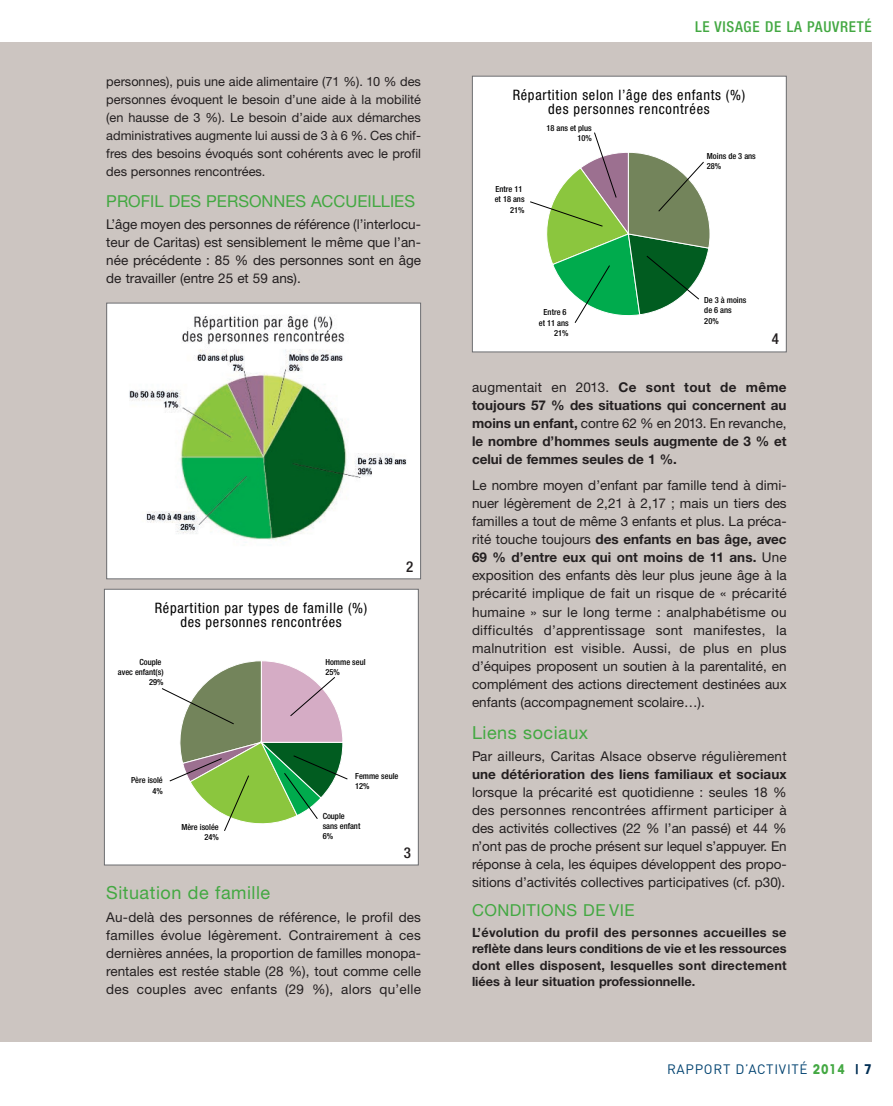
<style>
.page{position:relative;width:893px;height:1106px;background:#fff}
.page>*{position:absolute;margin:0;border:0;box-sizing:border-box;transform-origin:0 0}
.t1{font:18px "Helvetica Neue CE";letter-spacing:.03em;color:#43a842}
.t2{font:16.5px "Helvetica Neue CE";color:#43a842}
.t3{font:16.5px "Helvetica Neue CE";letter-spacing:.03em;color:#43a842}
.t4{font:500 condensed 15px "Helvetica Neue";letter-spacing:.05em;color:#43a842}
.t5{font:500 condensed 15px "Helvetica Neue";color:#231f20}
.t6{font:14.4px/14.4px "Helvetica Neue Condensed+CAIJHZ";letter-spacing:.05em;color:#000;text-align:center}
.t7{font:14.4px/14.4px "Helvetica Neue Condensed+QZEEJB";letter-spacing:.05em;color:#000;text-align:center}
.t8{font:13.5px/18px "Helvetica Neue CE";color:#231f20;text-align:justify}
.t9{font:700 13.5px/18px "Helvetica Neue CE";color:#231f20;text-align:justify}
.t10{font:13.5px "DIN";letter-spacing:.05em;color:#004270}
.t11{font:12.75px/18px "Helvetica Neue CE";color:#231f20;text-align:justify}
.t12{font:700 12.75px/16.5px "Helvetica Neue CE";color:#231f20;text-align:justify}
.t13{font:8.4px/10.1px "Helvetica Neue Medium Cond+OJMQPZ";color:#000001}
.t14{font:8.4px/10.1px "Helvetica Neue Medium Cond+ATTGIJ";color:#000001;text-align:right}
.s1{font-weight:400}
.s2{font-weight:700}
.s3{font-family:"Avant Garde";font-weight:700;font-stretch:condensed;color:#43a842}
.s4{font-family:"Avant Garde";font-weight:700;font-stretch:condensed;color:#002e54}
</style>
<div class="page">
<div style="left:0;top:43px;width:872px;height:999px;background:#ccc5c1"></div>
<img style="left:108px;top:305px;width:311px;height:272px">
<div style="left:106px;top:303px;width:315px;height:276px;border:1px solid #6c6d70"></div>
<div style="left:106px;top:591px;width:311px;height:272px;background:#fff"></div>
<svg style="left:161px;top:660px;width:187px;height:174px;background:#aebfa0"></svg>
<div style="left:104px;top:589px;width:315px;height:276px;border:1px solid #6c6d70"></div>
<div style="left:474px;top:78px;width:311px;height:272px;background:#fff"></div>
<svg style="left:530px;top:132px;width:181px;height:191px;background:#94bb93"></svg>
<div style="left:472px;top:76px;width:315px;height:276px;border:1px solid #6c6d70"></div>
<p class="t11" style="left:106px;top:73px;width:316px">personnes), puis une aide alimentaire (71 %). 10 % des personnes évoquent le besoin d’une aide à la mobilité (en hausse de 3 %). Le besoin d’aide aux démarches administratives augmente lui aussi de 3 à 6 %. Ces chif&shy;fres des besoins évoqués sont cohérents avec le profil des personnes rencontrées.</p>
<p class="t2" style="left:106px;top:195px;width:310px">PROFIL DES PERSONNES ACCUEILLIES</p>
<p class="t8" style="left:106px;top:217px;width:316px">L’âge moyen des personnes de référence (l’interlocu&shy;teur de Caritas) est sensiblement le même que l’an&shy;née précédente : 85 % des personnes sont en âge de travailler (entre 25 et 59 ans).</p>
<p class="t7" style="left:155px;top:602px;width:214px">Répartition par types de famille (%) des personnes rencontrées</p>
<p class="t13" style="left:325px;top:658px;width:42px">Homme seul<br>25%</p>
<p class="t13" style="left:118px;top:658px;width:47px;text-align:right">Couple<br>avec enfant(s)<br>29%</p>
<p class="t5" style="left:406px;top:561px;width:9px">2</p>
<p class="t13" style="left:131px;top:776px;width:33px;text-align:right">Père isolé<br>4%</p>
<p class="t13" style="left:181px;top:822px;width:39px;text-align:right">Mère isolée<br>24%</p>
<p class="t13" style="left:355px;top:771px;width:45px">Femme seule<br>12%</p>
<p class="t13" style="left:323px;top:812px;width:39px">Couple sans enfant<br>6%</p>
<p class="t5" style="left:404px;top:847px;width:9px">3</p>
<h1 class="t1" style="left:106px;top:886px;width:165px">Situation de famille</h1>
<p class="t8" style="left:106px;top:909px;width:316px">Au-delà des personnes de référence, le profil des familles évolue légèrement. Contrairement à ces dernières années, la proportion de familles monopa&shy;rentales est restée stable (28 %), tout comme celle des couples avec enfants (29 %), alors qu’elle</p>
<p class="t4" style="left:695px;top:21px;width:178px">LE VISAGE DE LA PAUVRETÉ</p>
<p class="t6" style="left:513px;top:89px;width:234px">Répartition selon l’âge des enfants (%) des personnes rencontrées</p>
<p class="t14" style="left:707px;top:151px;width:50px;text-align:left">Moins de 3 ans<br>28%</p>
<p class="t14" style="left:546px;top:123px;width:47px">18 ans et plus<br>10%</p>
<p class="t14" style="left:495px;top:185px;width:31px">Entre 11 et 18 ans<br>21%</p>
<p class="t14" style="left:539px;top:308px;width:31px">Entre 6 et 11 ans<br>21%</p>
<p class="t14" style="left:704px;top:296px;width:44px;text-align:left">De 3 à moins de 6 ans<br>20%</p>
<p class="t5" style="left:772px;top:333px;width:9px">4</p>
<p class="t9" style="left:472px;top:379px;width:316px"><span class="s1">augmentait en 2013.</span> Ce sont tout de même toujours 57 % des situations qui concernent au moins un enfant, <span class="s1">contre 62 % en 2013. En revanche, </span>le nombre d’hommes seuls augmente de 3 % et celui de femmes seules de 1 %.</p>
<p class="t8" style="left:472px;top:478px;width:316px">Le nombre moyen d’enfant par famille tend à dimi&shy;nuer légèrement de 2,21 à 2,17 ; mais un tiers des familles a tout de même 3 enfants et plus. La préca&shy;rité touche toujours <span class="s2">des enfants en bas âge, avec 69 % d’entre eux qui ont moins de 11 ans.</span> Une exposition des enfants dès leur plus jeune âge à la précarité implique de fait un risque de « précarité humaine » sur le long terme : analphabétisme ou difficultés d’apprentissage sont manifestes, la malnutrition est visible. Aussi, de plus en plus d’équipes proposent un soutien à la parentalité, en complément des actions directement destinées aux enfants (accompagnement scolaire…).</p>
<h1 class="t1" style="left:472px;top:726px;width:118px">Liens sociaux</h1>
<p class="t8" style="left:472px;top:749px;width:316px">Par ailleurs, Caritas Alsace observe régulièrement</p>
<p class="t9" style="left:472px;top:766px;width:316px">une détérioration des liens familiaux et sociaux</p>
<p class="t8" style="left:472px;top:785px;width:316px">lorsque la précarité est quotidienne : seules 18 % des personnes rencontrées affirment participer à des activités collectives (22 % l’an passé) et 44 % n’ont pas de proche présent sur lequel s’appuyer. En réponse à cela, les équipes développent des propo&shy;sitions d’activités collectives participatives (cf. p30).</p>
<p class="t3" style="left:472px;top:904px;width:164px">CONDITIONS DE VIE</p>
<p class="t12" style="left:472px;top:924px;width:316px">L’évolution du profil des personnes accueilles se reflète dans leurs conditions de vie et les ressources dont elles disposent, lesquelles sont directement liées à leur situation professionnelle.</p>
<p class="t10" style="left:667px;top:1061px;width:206px">RAPPORT D’ACTIVITÉ <span class="s3">2014</span> <span class="s4">| 7</span></p>
</div>
